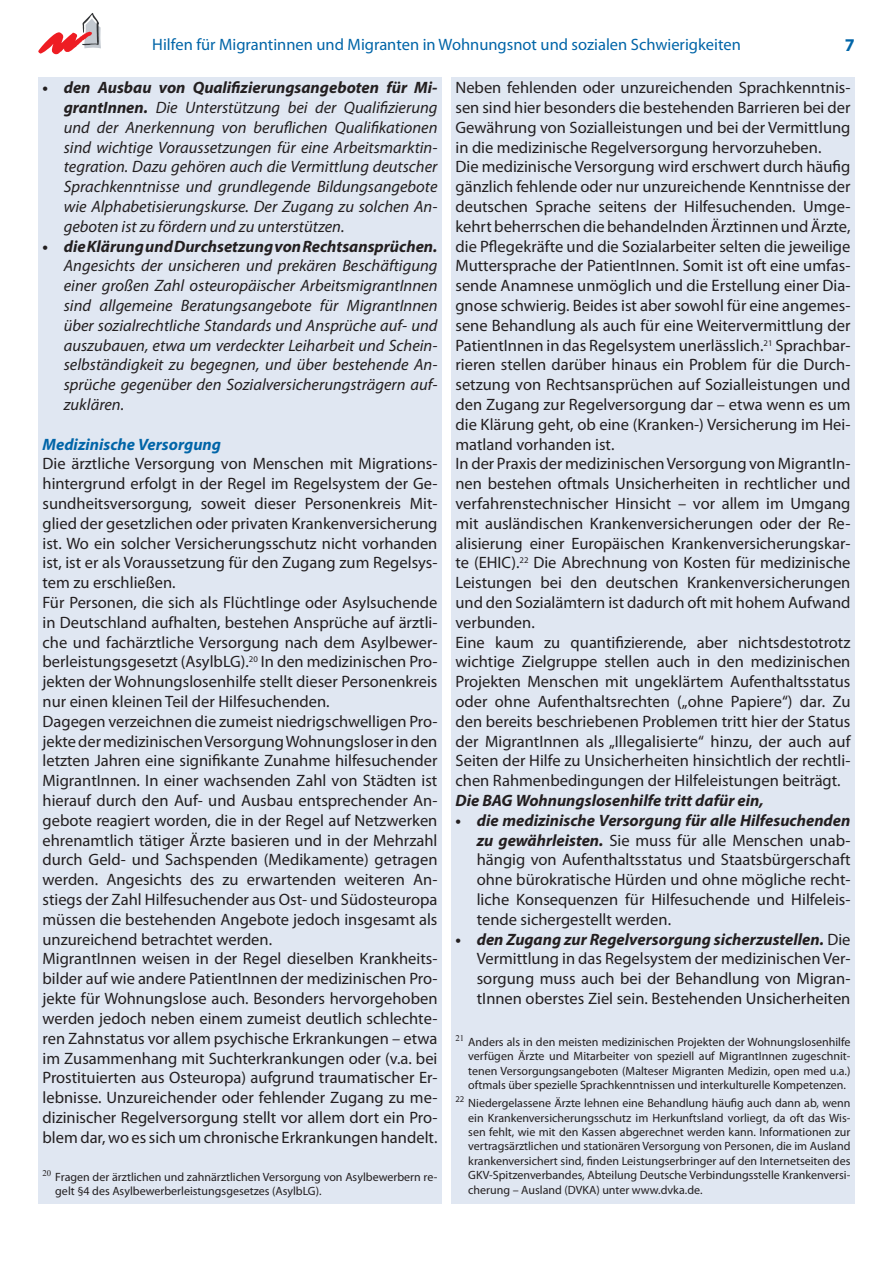
<style>
.page{position:relative;width:893px;height:1263px;background:#fff}
.page>*{position:absolute;margin:0;border:0;box-sizing:border-box;transform-origin:0 0}
.t1{font:700 18px "Myriad Pro";color:#0165a8}
.t2{font:16.5px/19.8px "Myriad Pro";color:#231f20}
.t3{font:italic 16.5px/19.8px "Myriad Pro";color:#231f20;text-align:justify}
.t4{font:16.5px "Myriad Pro";color:#0165a8}
.t5{font:italic 700 16.5px "Myriad Pro";color:#231f20}
.t6{font:italic 700 16.5px "Myriad Pro";color:#0165a8}
.t7{font:12px/14.4px "Myriad Pro";color:#231f20;text-align:justify}
.s1{font-weight:700;font-style:normal}
.s2{font-weight:700}
.s3{font-weight:700;font-style:italic}
</style>
<div class="page">
<div style="left:38px;top:77px;width:404px;height:1126px;background:#e0e7f2"></div>
<div style="left:451px;top:77px;width:404px;height:1126px;background:#e0e7f2"></div>
<svg style="left:38px;top:13px;width:63px;height:41px"></svg>
<p class="t4" style="left:152px;top:35px;width:590px">Hilfen für Migrantinnen und Migranten in Wohnungsnot und sozialen Schwierigkeiten</p>
<p class="t1" style="left:845px;top:35px;width:11px">7</p>
<p class="t3" style="left:64px;top:78px;width:375px;text-indent:-21px"><span class="s1">•</span> <span class="s2">den Ausbau von Qualifizierungsangeboten für Mi&shy;grantInnen.</span> Die Unterstützung bei der Qualifizierung und der Anerkennung von beruflichen Qualifikationen sind wichtige Voraussetzungen für eine Arbeitsmarktin&shy;tegration. Dazu gehören auch die Vermittlung deutscher Sprachkenntnisse und grundlegende Bildungsangebote wie Alphabetisierungskurse. Der Zugang zu solchen An&shy;geboten ist zu fördern und zu unterstützen.</p>
<p class="t3" style="left:64px;top:237px;width:375px;text-indent:-21px"><span class="s1">•</span> <span class="s2">die Klärung und Durchsetzung von Rechtsansprüchen.<br></span>Angesichts der unsicheren und prekären Beschäftigung einer großen Zahl osteuropäischer ArbeitsmigrantInnen sind allgemeine Beratungsangebote für MigrantInnen über sozialrechtliche Standards und Ansprüche auf- und auszubauen, etwa um verdeckter Leiharbeit und Schein&shy;selbständigkeit zu begegnen, und über bestehende An&shy;sprüche gegenüber den Sozialversicherungsträgern auf&shy;zuklären.</p>
<p class="t6" style="left:43px;top:435px;width:180px">Medizinische Versorgung</p>
<p class="t2" style="left:43px;top:454px;width:396px">Die ärztliche Versorgung von Menschen mit Migrations&shy;hintergrund erfolgt in der Regel im Regelsystem der Ge&shy;sundheitsversorgung, soweit dieser Personenkreis Mit&shy;glied der gesetzlichen oder privaten Krankenversicherung ist. Wo ein solcher Versicherungsschutz nicht vorhanden ist, ist er als Voraussetzung für den Zugang zum Regelsys&shy;tem zu erschließen.<br>Für Personen, die sich als Flüchtlinge oder Asylsuchende in Deutschland aufhalten, bestehen Ansprüche auf ärztli&shy;che und fachärztliche Versorgung nach dem Asylbewer&shy;berleistungsgesetzt (AsylbLG).<sup>20</sup> In den medizinischen Pro&shy;jekten der Wohnungslosenhilfe stellt dieser Personenkreis nur einen kleinen Teil der Hilfesuchenden.<br>Dagegen verzeichnen die zumeist niedrigschwelligen Pro&shy;jekte der medizinischen Versorgung Wohnungsloser in den letzten Jahren eine signifikante Zunahme hilfesuchender MigrantInnen. In einer wachsenden Zahl von Städten ist hierauf durch den Auf- und Ausbau entsprechender An&shy;gebote reagiert worden, die in der Regel auf Netzwerken ehrenamtlich tätiger Ärzte basieren und in der Mehrzahl durch Geld- und Sachspenden (Medikamente) getragen werden. Angesichts des zu erwartenden weiteren An&shy;stiegs der Zahl Hilfesuchender aus Ost- und Südosteuropa müssen die bestehenden Angebote jedoch insgesamt als unzureichend betrachtet werden.<br>MigrantInnen weisen in der Regel dieselben Krankheits&shy;bilder auf wie andere PatientInnen der medizinischen Pro&shy;jekte für Wohnungslose auch. Besonders hervorgehoben werden jedoch neben einem zumeist deutlich schlechte&shy;ren Zahnstatus vor allem psychische Erkrankungen – etwa im Zusammenhang mit Suchterkrankungen oder (v.a. bei Prostituierten aus Osteuropa) aufgrund traumatischer Er&shy;lebnisse. Unzureichender oder fehlender Zugang zu me&shy;dizinischer Regelversorgung stellt vor allem dort ein Pro&shy;blem dar, wo es sich um chronische Erkrankungen handelt.</p>
<p class="t2" style="left:455px;top:78px;width:396px">Neben fehlenden oder unzureichenden Sprachkenntnis&shy;sen sind hier besonders die bestehenden Barrieren bei der Gewährung von Sozialleistungen und bei der Vermittlung in die medizinische Regelversorgung hervorzuheben.<br>Die medizinische Versorgung wird erschwert durch häufig gänzlich fehlende oder nur unzureichende Kenntnisse der deutschen Sprache seitens der Hilfesuchenden. Umge&shy;kehrt beherrschen die behandelnden Ärztinnen und Ärzte, die Pflegekräfte und die Sozialarbeiter selten die jeweilige Muttersprache der PatientInnen. Somit ist oft eine umfas&shy;sende Anamnese unmöglich und die Erstellung einer Dia&shy;gnose schwierig. Beides ist aber sowohl für eine angemes&shy;sene Behandlung als auch für eine Weitervermittlung der PatientInnen in das Regelsystem unerlässlich.<sup>21</sup> Sprachbar&shy;rieren stellen darüber hinaus ein Problem für die Durch&shy;setzung von Rechtsansprüchen auf Sozialleistungen und den Zugang zur Regelversorgung dar – etwa wenn es um die Klärung geht, ob eine (Kranken-) Versicherung im Hei&shy;matland vorhanden ist.<br>In der Praxis der medizinischen Versorgung von MigrantIn&shy;nen bestehen oftmals Unsicherheiten in rechtlicher und verfahrenstechnischer Hinsicht – vor allem im Umgang mit ausländischen Krankenversicherungen oder der Re&shy;alisierung einer Europäischen Krankenversicherungskar&shy;te (EHIC).<sup>22</sup> Die Abrechnung von Kosten für medizinische Leistungen bei den deutschen Krankenversicherungen und den Sozialämtern ist dadurch oft mit hohem Aufwand verbunden.<br>Eine kaum zu quantifizierende, aber nichtsdestotrotz wichtige Zielgruppe stellen auch in den medizinischen Projekten Menschen mit ungeklärtem Aufenthaltsstatus oder ohne Aufenthaltsrechten („ohne Papiere“) dar. Zu den bereits beschriebenen Problemen tritt hier der Status der MigrantInnen als „Illegalisierte“ hinzu, der auch auf Seiten der Hilfe zu Unsicherheiten hinsichtlich der rechtli&shy;chen Rahmenbedingungen der Hilfeleistungen beiträgt.</p>
<p class="t5" style="left:455px;top:791px;width:310px">Die BAG Wohnungslosenhilfe tritt dafür ein,</p>
<p class="t2" style="left:477px;top:811px;width:375px;text-align:justify;text-indent:-21px"><span class="s2">•</span> <span class="s3">die medizinische Versorgung für alle Hilfesuchenden zu gewährleisten.</span> Sie muss für alle Menschen unab&shy;hängig von Aufenthaltsstatus und Staatsbürgerschaft ohne bürokratische Hürden und ohne mögliche recht&shy;liche Konsequenzen für Hilfesuchende und Hilfeleis&shy;tende sichergestellt werden.</p>
<p class="t2" style="left:477px;top:929px;width:375px;text-align:justify;text-indent:-21px"><span class="s2">•</span> <span class="s3">den Zugang zur Regelversorgung sicherzustellen.</span> Die Vermittlung in das Regelsystem der medizinischen Ver&shy;sorgung muss auch bei der Behandlung von Migran&shy;tInnen oberstes Ziel sein. Bestehenden Unsicherheiten</p>
<p class="t7" style="left:468px;top:1035px;width:384px;text-indent:-13px"><sup>21</sup> Anders als in den meisten medizinischen Projekten der Wohnungslosenhilfe verfügen Ärzte und Mitarbeiter von speziell auf MigrantInnen zugeschnit&shy;tenen Versorgungsangeboten (Malteser Migranten Medizin, open med u.a.) oftmals über spezielle Sprachkenntnissen und interkulturelle Kompetenzen.</p>
<p class="t7" style="left:468px;top:1096px;width:384px;text-indent:-13px"><sup>22</sup> Niedergelassene Ärzte lehnen eine Behandlung häufig auch dann ab, wenn ein Krankenversicherungsschutz im Herkunftsland vorliegt, da oft das Wis&shy;sen fehlt, wie mit den Kassen abgerechnet werden kann. Informationen zur vertragsärztlichen und stationären Versorgung von Personen, die im Ausland krankenversichert sind, finden Leistungserbringer auf den Internetseiten des GKV-Spitzenverbandes, Abteilung Deutsche Verbindungsstelle Krankenversi&shy;cherung – Ausland (DVKA) unter www.dvka.de.</p>
<p class="t7" style="left:55px;top:1170px;width:384px;text-indent:-13px"><sup>20</sup> Fragen der ärztlichen und zahnärztlichen Versorgung von Asylbewerbern re&shy;gelt §4 des Asylbewerberleistungsgesetzes (AsylbLG).</p>
</div>
